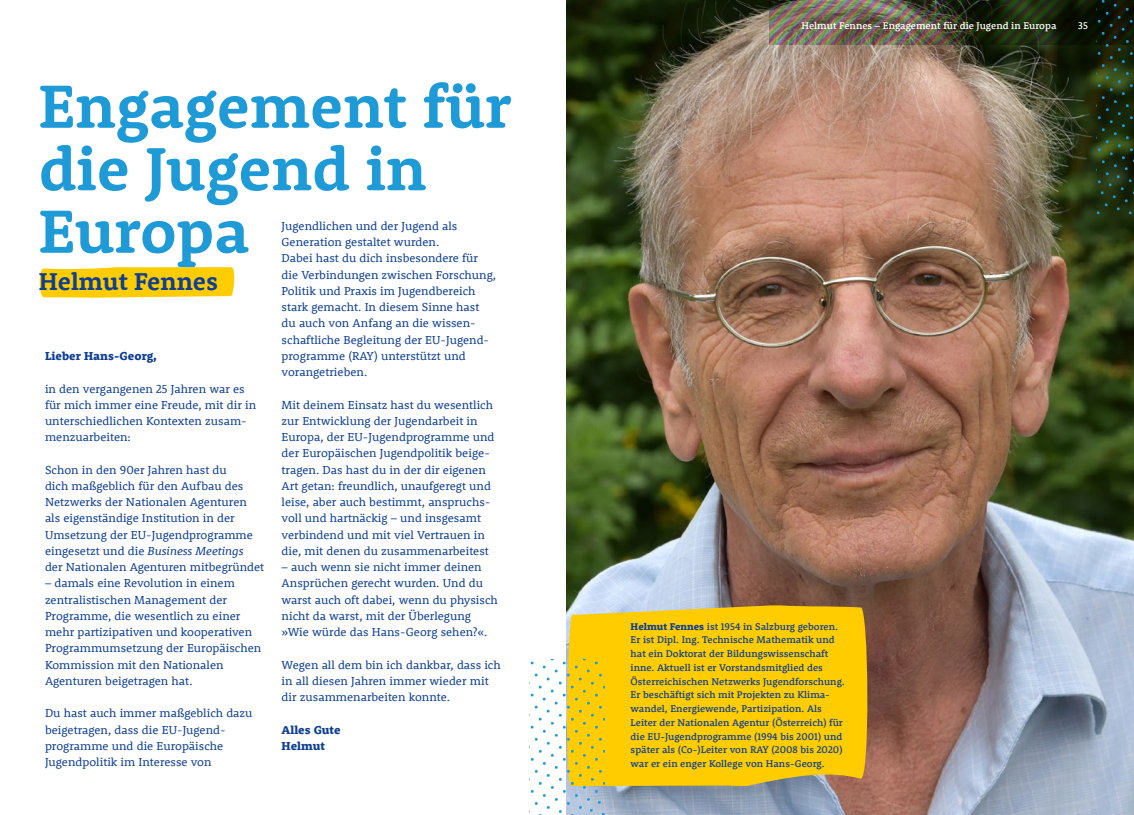
<style>
.page{position:relative;width:1134px;height:815px;background:#fff}
.page>*{position:absolute;margin:0;border:0;box-sizing:border-box;transform-origin:0 0}
.t1{font:700 62.5px/62.5px "Rooney";color:#1e9ad6}
.t2{font:700 25px "Rooney";color:#0f3f93}
.t3{font:11.88px/16.2px "Rooney";color:#0f3f93}
.t4{font:800 11.88px/16.2px "Rooney";color:#0f3f93}
.t5{font:500 10px/13.8px "Rooney";color:#0f3f93}
.t6{font:500 10px "Rooney";color:#fff}
.s1{font-style:italic}
.s2{font-weight:800}
</style>
<div class="page">
<svg style="left:39px;top:267px;width:196px;height:31px;background:#ffcf11"></svg>
<img style="left:567px;top:0;width:567px;height:815px">
<img style="left:769px;top:0;width:328px;height:45px">
<div style="left:566px;top:605px;width:304px;height:181px;background:#fc0"></div>
<svg style="left:530px;top:660px;width:74px;height:155px"></svg>
<svg style="left:1097px;top:0;width:37px;height:214px;background:#1d3014"></svg>
<h1 class="t1" style="left:39px;top:73px;width:474px">Engagement für die Jugend in<br>Europa</h1>
<h2 class="t2" style="left:39px;top:265px;width:181px">Helmut Fennes</h2>
<p class="t3" style="left:282px;top:217px;width:216px">Jugendlichen und der Jugend als Generation gestaltet wurden.<br>Dabei hast du dich insbesondere für die Verbindungen zwischen Forschung, Politik und Praxis im Jugendbereich stark gemacht. In diesem Sinne hast du auch von Anfang an die wissen&shy;schaftliche Begleitung der EU-Jugend&shy;programme (RAY) unterstützt und vorangetrieben.</p>
<p class="t3" style="left:282px;top:396px;width:214px">Mit deinem Einsatz hast du wesentlich zur Entwicklung der Jugendarbeit in Europa, der EU-Jugendprogramme und der Europäischen Jugendpolitik beige&shy;tragen. Das hast du in der dir eigenen Art getan: freundlich, unaufgeregt und leise, aber auch bestimmt, anspruchs&shy;voll und hartnäckig – und insgesamt verbindend und mit viel Vertrauen in die, mit denen du zusammenarbeitest</p>
<p class="t3" style="left:282px;top:559px;width:218px">– auch wenn sie nicht immer deinen Ansprüchen gerecht wurden. Und du warst auch oft dabei, wenn du physisch nicht da warst, mit der Überlegung »Wie würde das Hans-Georg sehen?«.</p>
<p class="t3" style="left:282px;top:656px;width:221px">Wegen all dem bin ich dankbar, dass ich in all diesen Jahren immer wieder mit dir zusammenarbeiten konnte.</p>
<p class="t4" style="left:282px;top:721px;width:61px">Alles Gute<br>Helmut</p>
<p class="t4" style="left:45px;top:347px;width:113px">Lieber Hans-Georg,</p>
<p class="t3" style="left:45px;top:380px;width:213px">in den vergangenen 25 Jahren war es für mich immer eine Freude, mit dir in unterschiedlichen Kontexten zusam&shy;menzuarbeiten:</p>
<p class="t3" style="left:45px;top:461px;width:221px">Schon in den 90er Jahren hast du<br>dich maßgeblich für den Aufbau des Netzwerks der Nationalen Agenturen als eigenständige Institution in der Umsetzung der EU-Jugendprogramme eingesetzt und die <span class="s1">Business Meetings<br></span>der Nationalen Agenturen mitbegründet</p>
<p class="t3" style="left:45px;top:575px;width:218px">– damals eine Revolution in einem zentralistischen Management der Programme, die wesentlich zu einer mehr partizipativen und kooperativen Programmumsetzung der Europäischen Kommission mit den Nationalen Agenturen beigetragen hat.</p>
<p class="t3" style="left:45px;top:705px;width:209px">Du hast auch immer maßgeblich dazu beigetragen, dass die EU-Jugend&shy;programme und die Europäische<br>Jugendpolitik im Interesse von</p>
<p class="t6" style="left:801px;top:19px;width:256px">Helmut Fennes – Engagement für die Jugend in Europa</p>
<p class="t6" style="left:1078px;top:19px;width:11px">35</p>
<p class="t5" style="left:631px;top:619px;width:216px"><span class="s2">Helmut Fennes</span> ist 1954 in Salzburg geboren.<br>Er ist Dipl. Ing. Technische Mathematik und hat ein Doktorat der Bildungswissenschaft inne. Aktuell ist er Vorstandsmitglied des Österreichischen Netzwerks Jugendforschung.<br>Er beschäftigt sich mit Projekten zu Klima&shy;wandel, Energiewende, Partizipation. Als Leiter der Nationalen Agentur (Österreich) für die EU-Jugendprogramme (1994 bis 2001) und später als (Co-)Leiter von RAY (2008 bis 2020) war er ein enger Kollege von Hans-Georg.</p>
</div>
